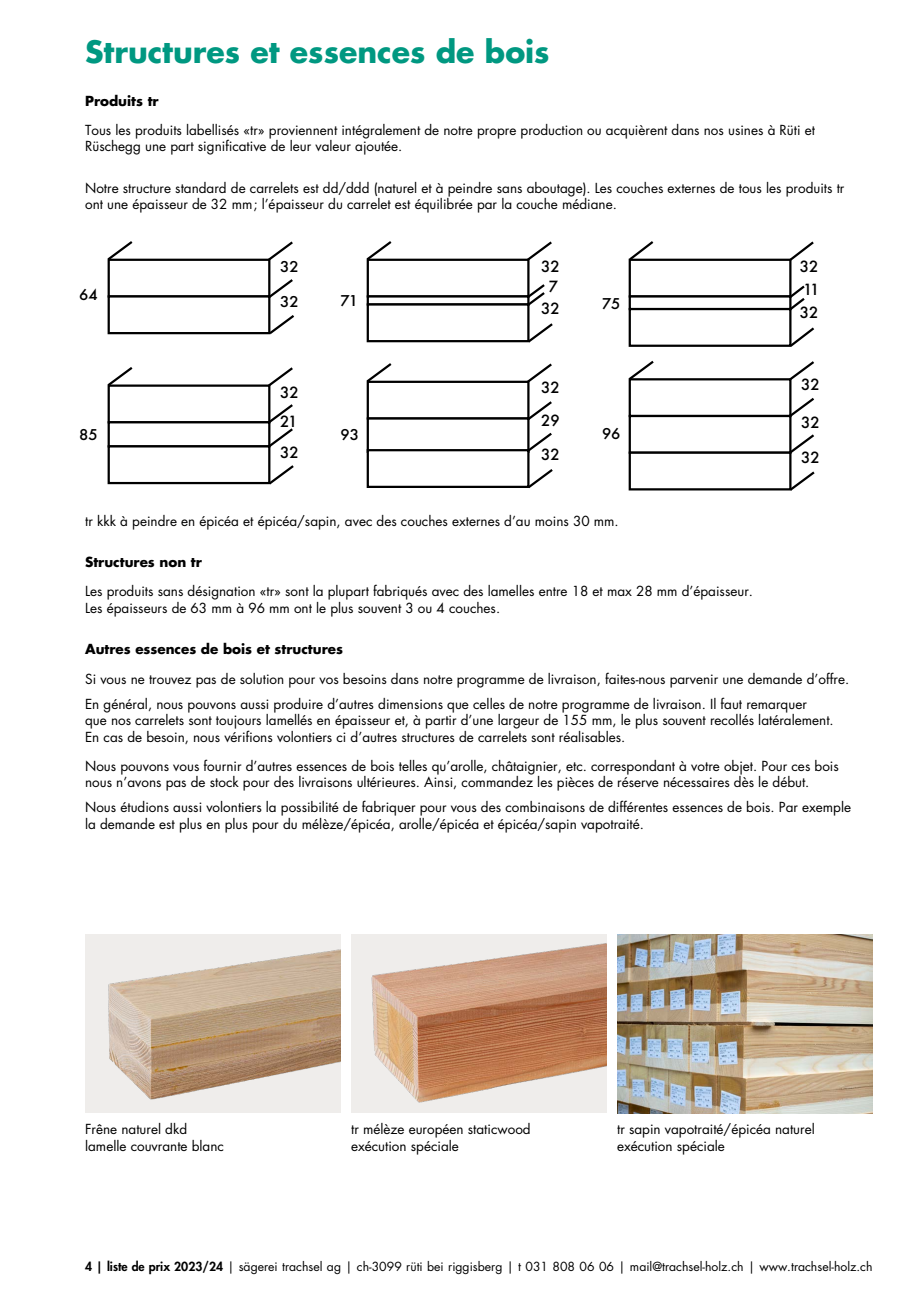
<style>
.page{position:relative;width:915px;height:1297px;background:#fff}
.page>*{position:absolute;margin:0;border:0;box-sizing:border-box;transform-origin:0 0}
.t1{font:700 30px "Futura Std";color:#009881}
.t2{font:500 15px "Futura";color:#000}
.t3{font:500 14.4px "Futura";color:#000;scale:1.04 1}
.t4{font:13.5px/16.5px "Futura Std";color:#000}
.t5{font:700 13.5px "Futura Std";color:#000}
.t6{font:12.15px "Futura Std";color:#000}
.s1{font-weight:800}
</style>
<div class="page">
<img style="left:85px;top:935px;width:255px;height:178px">
<img style="left:351px;top:935px;width:255px;height:178px">
<img style="left:617px;top:935px;width:255px;height:178px">
<div style="left:107px;top:259px;width:163px;height:39px;border:2px solid #000"></div>
<div style="left:107px;top:295px;width:163px;height:39px;border:2px solid #000"></div>
<div style="left:107px;top:384px;width:163px;height:39px;border:2px solid #000"></div>
<div style="left:107px;top:421px;width:163px;height:26px;border:2px solid #000"></div>
<div style="left:107px;top:445px;width:163px;height:39px;border:2px solid #000"></div>
<div style="left:366px;top:259px;width:163px;height:39px;border:2px solid #000"></div>
<div style="left:366px;top:295px;width:163px;height:11px;border:2px solid #000"></div>
<div style="left:366px;top:303px;width:163px;height:39px;border:2px solid #000"></div>
<div style="left:366px;top:381px;width:163px;height:39px;border:2px solid #000"></div>
<div style="left:366px;top:417px;width:163px;height:36px;border:2px solid #000"></div>
<div style="left:367px;top:450px;width:161px;height:37px;background:#fff"></div>
<div style="left:366px;top:449px;width:163px;height:39px;border:2px solid #000"></div>
<div style="left:628px;top:259px;width:163px;height:39px;border:2px solid #000"></div>
<div style="left:628px;top:295px;width:163px;height:15px;border:2px solid #000"></div>
<div style="left:628px;top:308px;width:163px;height:39px;border:2px solid #000"></div>
<div style="left:628px;top:378px;width:163px;height:39px;border:2px solid #000"></div>
<div style="left:628px;top:415px;width:163px;height:39px;border:2px solid #000"></div>
<div style="left:628px;top:452px;width:163px;height:38px;border:2px solid #000"></div>
<svg style="left:107px;top:241px;width:28px;height:21px"></svg>
<svg style="left:265px;top:241px;width:28px;height:22px"></svg>
<svg style="left:107px;top:367px;width:28px;height:21px"></svg>
<svg style="left:265px;top:367px;width:28px;height:22px"></svg>
<svg style="left:366px;top:363px;width:28px;height:22px"></svg>
<svg style="left:524px;top:363px;width:28px;height:22px"></svg>
<svg style="left:524px;top:399px;width:28px;height:24px"></svg>
<svg style="left:524px;top:430px;width:28px;height:24px"></svg>
<svg style="left:525px;top:467px;width:28px;height:22px"></svg>
<svg style="left:628px;top:360px;width:28px;height:22px"></svg>
<svg style="left:786px;top:361px;width:28px;height:22px"></svg>
<svg style="left:786px;top:395px;width:28px;height:24px"></svg>
<svg style="left:786px;top:432px;width:28px;height:24px"></svg>
<svg style="left:787px;top:469px;width:28px;height:22px"></svg>
<svg style="left:366px;top:241px;width:28px;height:21px"></svg>
<svg style="left:524px;top:241px;width:28px;height:22px"></svg>
<svg style="left:628px;top:241px;width:27px;height:21px"></svg>
<svg style="left:787px;top:241px;width:27px;height:22px"></svg>
<svg style="left:787px;top:283px;width:18px;height:29px"></svg>
<svg style="left:787px;top:325px;width:28px;height:22px"></svg>
<svg style="left:265px;top:277px;width:28px;height:24px"></svg>
<svg style="left:267px;top:313px;width:27px;height:22px"></svg>
<svg style="left:265px;top:402px;width:28px;height:48px"></svg>
<svg style="left:266px;top:463px;width:28px;height:22px"></svg>
<svg style="left:524px;top:282px;width:21px;height:26px"></svg>
<svg style="left:525px;top:321px;width:28px;height:22px"></svg>
<h1 class="t1" style="left:85px;top:32px;width:466px">Structures et essences de bois</h1>
<p class="t5" style="left:85px;top:92px;width:75px">Produits tr</p>
<p class="t4" style="left:85px;top:122px;width:731px">Tous les produits labellisés «tr» proviennent intégralement de notre propre production ou acquièrent dans nos usines à Rüti et<br>Rüschegg une part significative de leur valeur ajoutée.</p>
<p class="t4" style="left:85px;top:180px;width:760px">Notre structure standard de carrelets est dd/ddd (naturel et à peindre sans aboutage). Les couches externes de tous les produits tr ont une épaisseur de 32 mm; l’épaisseur du carrelet est équilibrée par la couche médiane.</p>
<p class="t3" style="left:79px;top:285px;width:19px">64</p>
<p class="t3" style="left:79px;top:425px;width:19px">85</p>
<p class="t3" style="left:280px;top:257px;width:19px">32</p>
<p class="t3" style="left:280px;top:291px;width:19px">32</p>
<p class="t2" style="left:280px;top:382px;width:20px">32</p>
<p class="t2" style="left:280px;top:411px;width:19px">21</p>
<p class="t2" style="left:280px;top:442px;width:20px">32</p>
<p class="t3" style="left:340px;top:290px;width:18px">71</p>
<p class="t3" style="left:340px;top:425px;width:19px">93</p>
<p class="t2" style="left:541px;top:256px;width:20px">32</p>
<p class="t2" style="left:541px;top:299px;width:20px">32</p>
<p class="t2" style="left:548px;top:276px;width:11px">7</p>
<p class="t3" style="left:601px;top:293px;width:19px">75</p>
<p class="t2" style="left:799px;top:256px;width:20px">32</p>
<p class="t2" style="left:799px;top:302px;width:20px">32</p>
<p class="t2" style="left:803px;top:279px;width:18px">11</p>
<p class="t2" style="left:541px;top:377px;width:20px">32</p>
<p class="t2" style="left:800px;top:375px;width:20px">32</p>
<p class="t2" style="left:541px;top:410px;width:20px">29</p>
<p class="t3" style="left:601px;top:424px;width:19px">96</p>
<p class="t2" style="left:800px;top:412px;width:20px">32</p>
<p class="t2" style="left:541px;top:444px;width:20px">32</p>
<p class="t2" style="left:800px;top:448px;width:20px">32</p>
<p class="t4" style="left:85px;top:513px;width:535px">tr kkk à peindre en épicéa et épicéa/sapin, avec des couches externes d’au moins 30 mm.</p>
<p class="t5" style="left:85px;top:553px;width:118px">Structures non tr</p>
<p class="t4" style="left:85px;top:583px;width:669px">Les produits sans désignation «tr» sont la plupart fabriqués avec des lamelles entre 18 et max 28 mm d’épaisseur.<br>Les épaisseurs de 63 mm à 96 mm ont le plus souvent 3 ou 4 couches.</p>
<p class="t5" style="left:85px;top:640px;width:259px">Autres essences de bois et structures</p>
<p class="t4" style="left:85px;top:666px;width:765px;line-height:25px">Si vous ne trouvez pas de solution pour vos besoins dans notre programme de livraison, faites-nous parvenir une demande d’offre.<br>En général, nous pouvons aussi produire d’autres dimensions que celles de notre programme de livraison. Il faut remarquer</p>
<p class="t4" style="left:85px;top:712px;width:749px">que nos carrelets sont toujours lamellés en épaisseur et, à partir d’une largeur de 155 mm, le plus souvent recollés latéralement.<br>En cas de besoin, nous vérifions volontiers ci d’autres structures de carrelets sont réalisables.</p>
<p class="t4" style="left:85px;top:758px;width:755px">Nous pouvons vous fournir d’autres essences de bois telles qu’arolle, châtaignier, etc. correspondant à votre objet. Pour ces bois nous n’avons pas de stock pour des livraisons ultérieures. Ainsi, commandez les pièces de réserve nécessaires dès le début.</p>
<p class="t4" style="left:85px;top:799px;width:767px">Nous étudions aussi volontiers la possibilité de fabriquer pour vous des combinaisons de différentes essences de bois. Par exemple la demande est plus en plus pour du mélèze/épicéa, arolle/épicéa et épicéa/sapin vapotraité.</p>
<p class="t4" style="left:85px;top:1121px;width:140px">Frêne naturel dkd lamelle couvrante blanc</p>
<p class="t4" style="left:351px;top:1121px;width:181px">tr mélèze européen staticwood exécution spéciale</p>
<p class="t4" style="left:617px;top:1121px;width:199px">tr sapin vapotraité/épicéa naturel exécution spéciale</p>
<p class="t6" style="left:85px;top:1258px;width:788px"><span class="s1">4 | liste de prix 2023/24</span> | sägerei trachsel ag | ch-3099 rüti bei riggisberg | t 031 808 06 06 | mail@trachsel-holz.ch | www.trachsel-holz.ch</p>
</div>
